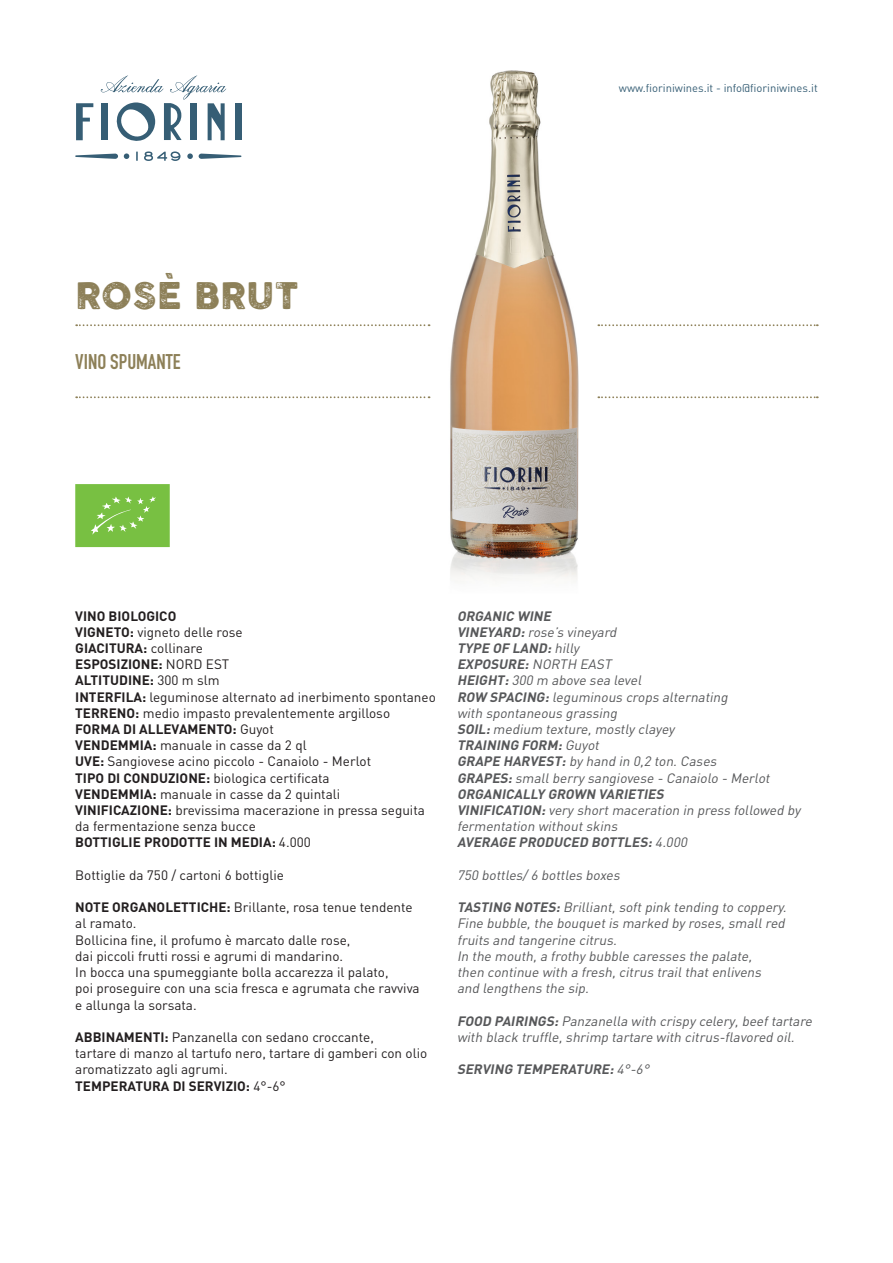
<style>
.page{position:relative;width:893px;height:1263px;background:#fff}
.page>*{position:absolute;margin:0;border:0;box-sizing:border-box;transform-origin:0 0}
.t1{font:36px "COCOGOOSELETTERPRESS";letter-spacing:.02em;color:#8d8058}
.t2{font:700 21px "DIN Condensed";color:#8d8058}
.t3{font:13.5px/16.2px "DIN";color:#231f20}
.t4{font:italic 13.5px/16.2px "DIN";color:#57585a}
.t5{font:700 13.5px "DIN";color:#231f20}
.t6{font:italic 700 13.5px "DIN";color:#57585a}
.t7{font:11.25px "DIN";color:#365e75}
.s1{font-weight:700}
.s2{font-weight:400}
</style>
<div class="page">
<img style="left:270px;top:70px;width:493px;height:510px">
<svg style="left:75px;top:154px;width:43px;height:5px"></svg>
<svg style="left:136px;top:152px;width:2px;height:9px"></svg>
<svg style="left:144px;top:151px;width:36px;height:10px"></svg>
<svg style="left:76px;top:103px;width:17px;height:37px"></svg>
<div style="left:235px;top:103px;width:6px;height:37px;background:#365e75"></div>
<svg style="left:199px;top:154px;width:42px;height:5px"></svg>
<svg style="left:187px;top:153px;width:6px;height:6px"></svg>
<svg style="left:124px;top:153px;width:5px;height:6px"></svg>
<svg style="left:101px;top:75px;width:125px;height:66px"></svg>
<svg style="left:76px;top:324px;width:354px;height:2px"></svg>
<svg style="left:598px;top:324px;width:220px;height:2px"></svg>
<svg style="left:76px;top:396px;width:354px;height:2px"></svg>
<svg style="left:598px;top:396px;width:220px;height:2px"></svg>
<svg style="left:75px;top:484px;width:95px;height:63px;background:#7ec34b"></svg>
<p class="t1" style="left:75px;top:275px;width:225px">ROSÈ BRUT</p>
<p class="t2" style="left:75px;top:347px;width:107px">VINO SPUMANTE</p>
<p class="t7" style="left:619px;top:81px;width:200px">www.fioriniwines.it - info@fioriniwines.it</p>
<p class="t5" style="left:75px;top:607px;width:103px">VINO BIOLOGICO</p>
<p class="t3" style="left:75px;top:624px;width:169px"><span class="s1">VIGNETO:</span> vigneto delle rose</p>
<p class="t5" style="left:75px;top:639px;width:129px">GIACITURA: <span class="s2">collinare</span></p>
<p class="t5" style="left:75px;top:655px;width:156px">ESPOSIZIONE: <span class="s2">NORD EST</span></p>
<p class="t5" style="left:75px;top:672px;width:146px">ALTITUDINE: <span class="s2">300 m slm</span></p>
<p class="t3" style="left:75px;top:688px;width:362px"><span class="s1">INTERFILA:</span> leguminose alternato ad inerbimento spontaneo</p>
<p class="t3" style="left:75px;top:705px;width:316px"><span class="s1">TERRENO:</span> medio impasto prevalentemente argilloso</p>
<p class="t5" style="left:75px;top:720px;width:200px">FORMA DI ALLEVAMENTO: <span class="s2">Guyot</span></p>
<p class="t3" style="left:75px;top:737px;width:233px"><span class="s1">VENDEMMIA:</span> manuale in casse da 2 ql</p>
<p class="t3" style="left:75px;top:753px;width:297px"><span class="s1">UVE:</span> Sangiovese acino piccolo - Canaiolo - Merlot</p>
<p class="t3" style="left:75px;top:769px;width:256px"><span class="s1">TIPO DI CONDUZIONE:</span> biologica certificata</p>
<p class="t3" style="left:75px;top:786px;width:266px"><span class="s1">VENDEMMIA:</span> manuale in casse da 2 quintali</p>
<p class="t3" style="left:75px;top:802px;width:351px"><span class="s1">VINIFICAZIONE:</span> brevissima macerazione in pressa seguita da fermentazione senza bucce</p>
<p class="t5" style="left:75px;top:834px;width:237px">BOTTIGLIE PRODOTTE IN MEDIA: <span class="s2">4.000</span></p>
<p class="t3" style="left:75px;top:867px;width:210px">Bottiglie da 750 / cartoni 6 bottiglie</p>
<p class="t3" style="left:75px;top:899px;width:339px"><span class="s1">NOTE ORGANOLETTICHE:</span> Brillante, rosa tenue tendente</p>
<p class="t3" style="left:75px;top:915px;width:63px">al ramato.</p>
<p class="t3" style="left:75px;top:931px;width:277px">Bollicina fine, il profumo è marcato dalle rose,</p>
<p class="t3" style="left:75px;top:948px;width:269px">dai piccoli frutti rossi e agrumi di mandarino.</p>
<p class="t3" style="left:75px;top:964px;width:315px">In bocca una spumeggiante bolla accarezza il palato,</p>
<p class="t3" style="left:75px;top:980px;width:346px">poi proseguire con una scia fresca e agrumata che ravviva</p>
<p class="t3" style="left:75px;top:996px;width:123px">e allunga la sorsata.</p>
<p class="t3" style="left:75px;top:1029px;width:300px"><span class="s1">ABBINAMENTI:</span> Panzanella con sedano croccante,</p>
<p class="t3" style="left:75px;top:1045px;width:354px">tartare di manzo al tartufo nero, tartare di gamberi con olio aromatizzato agli agrumi.</p>
<p class="t5" style="left:75px;top:1077px;width:212px">TEMPERATURA DI SERVIZIO: <span class="s2">4°-6°</span></p>
<p class="t6" style="left:457px;top:607px;width:98px">ORGANIC WINE</p>
<p class="t4" style="left:457px;top:624px;width:164px"><span class="s1">VINEYARD:</span>rose’s vineyard</p>
<p class="t6" style="left:457px;top:639px;width:127px">TYPE OF LAND:<span class="s2">hilly</span></p>
<p class="t6" style="left:457px;top:655px;width:159px">EXPOSURE:<span class="s2">NORTH EAST</span></p>
<p class="t4" style="left:457px;top:672px;width:189px"><span class="s1">HEIGHT:</span>300 m above sea level</p>
<p class="t4" style="left:457px;top:688px;width:275px"><span class="s1">ROW SPACING:</span>leguminous crops alternating</p>
<p class="t4" style="left:457px;top:705px;width:164px">with spontaneous grassing</p>
<p class="t4" style="left:457px;top:721px;width:222px"><span class="s1">SOIL:</span>medium texture,mostly clayey</p>
<p class="t6" style="left:457px;top:736px;width:146px">TRAINING FORM:<span class="s2">Guyot</span></p>
<p class="t4" style="left:457px;top:753px;width:264px"><span class="s1">GRAPE HARVEST:</span>by hand in 0,2 ton.Cases</p>
<p class="t4" style="left:457px;top:769px;width:317px"><span class="s1">GRAPES:</span>smallberry sangiovese - Canaiolo - Merlot</p>
<p class="t6" style="left:457px;top:785px;width:211px">ORGANICALLY GROWN VARIETIES</p>
<p class="t4" style="left:457px;top:802px;width:348px"><span class="s1">VINIFICATION:</span>very shortmaceration in press followed by fermentation withoutskins</p>
<p class="t6" style="left:457px;top:834px;width:234px">AVERAGE PRODUCED BOTTLES:<span class="s2">4.000</span></p>
<p class="t4" style="left:457px;top:867px;width:167px">750 bottles/6 bottles boxes</p>
<p class="t4" style="left:457px;top:899px;width:334px"><span class="s1">TASTING NOTES:</span>Brilliant,softpink tending to coppery.</p>
<p class="t4" style="left:457px;top:915px;width:332px">Fine bubble,the bouquetis marked by roses,smallred fruits and tangerine citrus.</p>
<p class="t4" style="left:457px;top:948px;width:299px">In the mouth,a frothy bubble caresses the palate,</p>
<p class="t4" style="left:457px;top:964px;width:308px">then continue with a fresh,citrus trailthatenlivens</p>
<p class="t4" style="left:457px;top:980px;width:136px">and lengthens the sip.</p>
<p class="t4" style="left:457px;top:1012px;width:359px"><span class="s1">FOOD PAIRINGS:</span>Panzanella with crispy celery,beeftartare with black truffle,shrimp tartare with citrus-flavored oil.</p>
<p class="t6" style="left:457px;top:1060px;width:196px">SERVING TEMPERATURE:<span class="s2">4°-6°</span></p>
</div>
